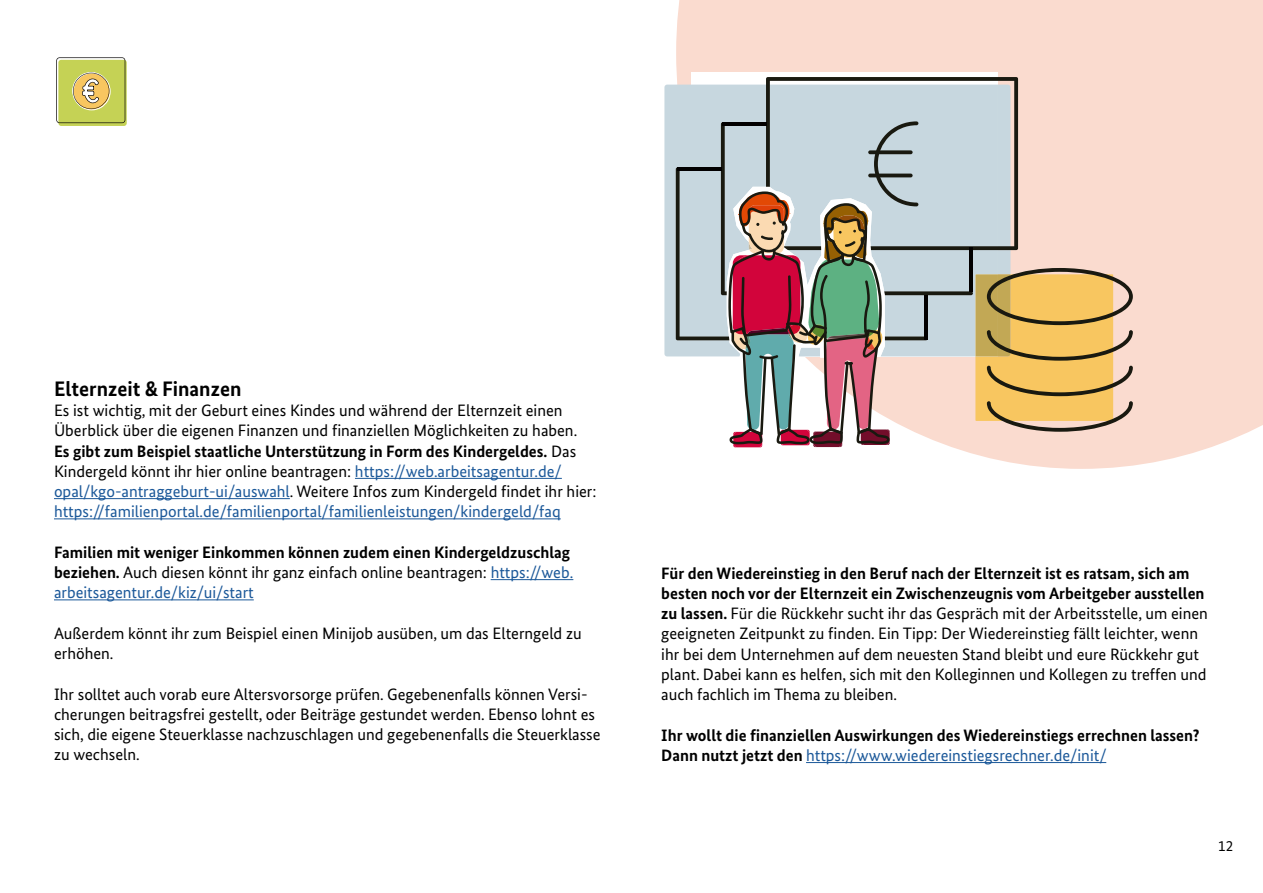
<style>
.page{position:relative;width:1263px;height:893px;background:#fff}
.page>*{position:absolute;margin:0;border:0;box-sizing:border-box;transform-origin:0 0}
.t1{font:700 21px "Bundes Sans";color:#000}
.t2{font:16.5px/20.2px "Bundes Sans";color:#000}
.t3{font:700 16.5px/20.2px "Bundes Sans";color:#000}
.t4{font:15px "Bundes Sans";color:#000}
.s1{font-weight:700}
.s2{color:#1b5899}
.s3{font-weight:400}
.s4{font-weight:400;color:#1b5899}
</style>
<div class="page">
<svg style="left:676px;top:0;width:587px;height:469px;fill:#fadbcf"></svg>
<hr style="left:355px;top:478px;width:207px;height:1px;background:#1b5899">
<hr style="left:54px;top:498px;width:236px;height:1px;background:#1b5899">
<hr style="left:54px;top:518px;width:507px;height:1px;background:#1b5899">
<hr style="left:491px;top:579px;width:82px;height:1px;background:#1b5899">
<hr style="left:54px;top:599px;width:200px;height:1px;background:#1b5899">
<hr style="left:806px;top:762px;width:300px;height:1px;background:#1b5899">
<div style="left:58px;top:60px;width:69px;height:66px;background:linear-gradient(to right,#c5d255,#c5d255);border-radius:3px"></div>
<svg style="left:56px;top:57px;width:69px;height:66px"></svg>
<svg style="left:664px;top:85px;width:12px;height:271px;fill:#c7d7df"></svg>
<svg style="left:676px;top:77px;width:457px;height:370px"></svg>
<p class="t1" style="left:54px;top:376px;width:189px">Elternzeit &amp; Finanzen</p>
<p class="t2" style="left:54px;top:400px;width:544px">Es ist wichtig, mit der Geburt eines Kindes und während der Elternzeit einen Überblick über die eigenen Finanzen und finanziellen Möglichkeiten zu haben.<br><span class="s1">Es gibt zum Beispiel staatliche Unterstützung in Form des Kindergeldes.</span> Das Kindergeld könnt ihr hier online beantragen: <span class="s2">https://web.arbeitsagentur.de/ opal/kgo-antraggeburt-ui/auswahl</span>. Weitere Infos zum Kindergeld findet ihr hier: <span class="s2">https://familienportal.de/familienportal/familienleistungen/kindergeld/faq</span></p>
<p class="t3" style="left:54px;top:542px;width:521px">Familien mit weniger Einkommen können zudem einen Kindergeldzuschlag beziehen. <span class="s3">Auch diesen könnt ihr ganz einfach online beantragen:</span> <span class="s4">https://web. arbeitsagentur.de/kiz/ui/start</span></p>
<p class="t2" style="left:54px;top:623px;width:529px">Außerdem könnt ihr zum Beispiel einen Minijob ausüben, um das Elterngeld zu erhöhen.</p>
<p class="t2" style="left:54px;top:684px;width:548px">Ihr solltet auch vorab eure Altersvorsorge prüfen. Gegebenenfalls können Versi&shy;cherungen beitragsfrei gestellt, oder Beiträge gestundet werden. Ebenso lohnt es sich, die eigene Steuerklasse nachzuschlagen und gegebenenfalls die Steuerklasse zu wechseln.</p>
<p class="t2" style="left:661px;top:563px;width:548px"><span class="s1">Für den Wiedereinstieg in den Beruf nach der Elternzeit ist es ratsam, sich am besten noch vor der Elternzeit ein Zwischenzeugnis vom Arbeitgeber ausstellen zu lassen.</span> Für die Rückkehr sucht ihr das Gespräch mit der Arbeitsstelle, um einen geeigneten Zeitpunkt zu finden. Ein Tipp: Der Wiedereinstieg fällt leichter, wenn ihr bei dem Unternehmen auf dem neuesten Stand bleibt und eure Rückkehr gut plant. Dabei kann es helfen, sich mit den Kolleginnen und Kollegen zu treffen und auch fachlich im Thema zu bleiben.</p>
<p class="t3" style="left:661px;top:725px;width:540px">Ihr wollt die finanziellen Auswirkungen des Wiedereinstiegs errechnen lassen?<br>Dann nutzt jetzt den <span class="s4">https://www.wiedereinstiegsrechner.de/init/</span></p>
<p class="t4" style="left:1218px;top:837px;width:16px">12</p>
</div>
